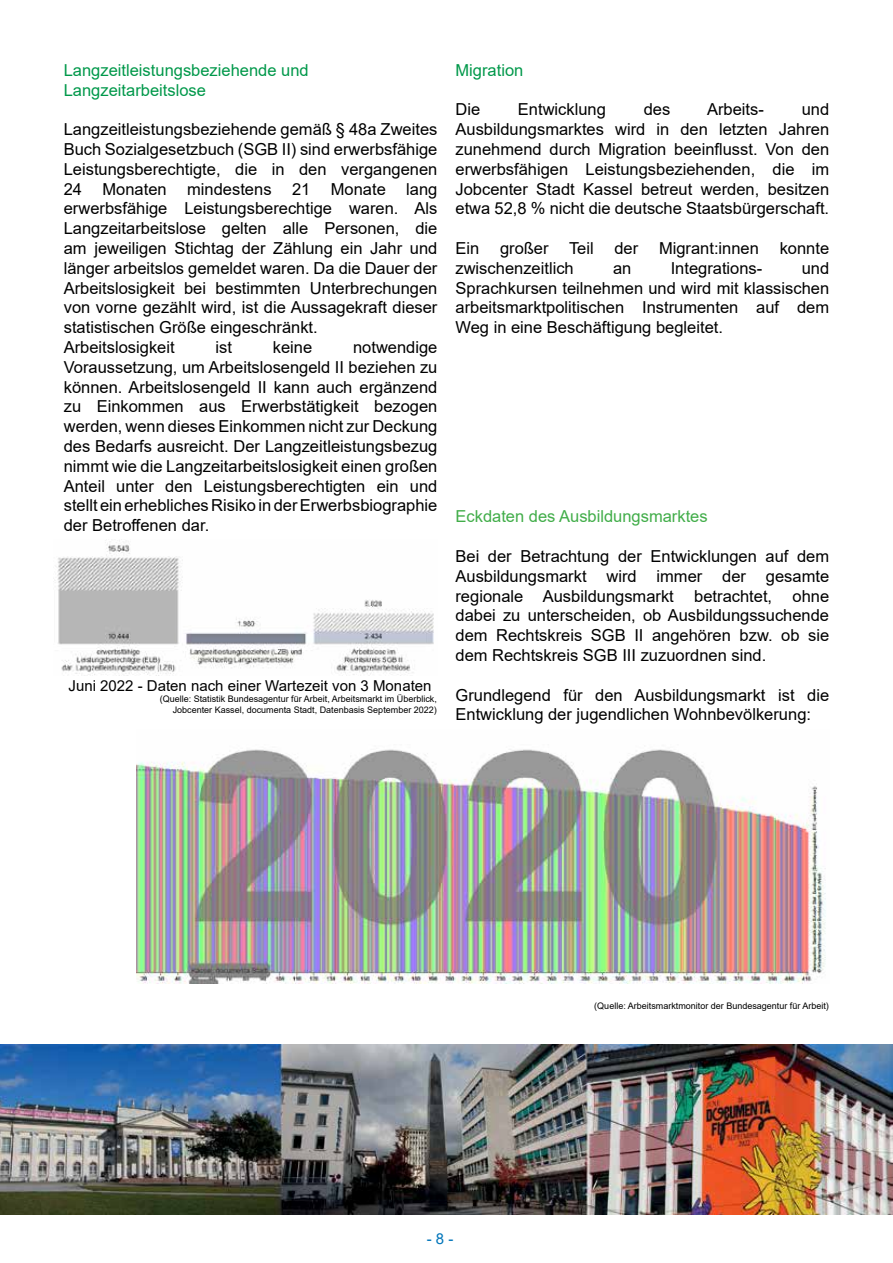
<style>
.page{position:relative;width:893px;height:1263px;background:#fff}
.page>*{position:absolute;margin:0;border:0;box-sizing:border-box;transform-origin:0 0}
.t1{font:16.5px/19.8px "Arial";color:#000;text-align:justify}
.t2{font:16.5px/19.8px "Arial";color:#00984a}
.t3{font:16.5px "Arial";color:#41ad49}
.t4{font:15px "Arial";color:#000}
.t5{font:15px "Arial";color:#0075ba}
.t6{font:9px/10.8px "Arial";color:#000;text-align:right}
</style>
<div class="page">
<img style="left:136px;top:749px;width:690px;height:235px">
<img style="left:54px;top:540px;width:380px;height:136px">
<img style="left:0;top:1044px;width:893px;height:170px">
<p class="t2" style="left:64px;top:60px;width:246px">Langzeitleistungsbeziehende und<br>Langzeitarbeitslose</p>
<p class="t1" style="left:64px;top:119px;width:375px;text-align:left">Langzeitleistungsbeziehende gemäß § 48a Zweites Buch Sozialgesetzbuch (SGB II) sind erwerbsfähige Leistungsberechtigte, die in den vergangenen 24 Monaten mindestens 21 Monate lang erwerbsfähige Leistungsberechtige waren. Als Langzeitarbeitslose gelten alle Personen, die am jeweiligen Stichtag der Zählung ein Jahr und länger arbeitslos gemeldet waren. Da die Dauer der Arbeitslosigkeit bei bestimmten Unterbrechungen von vorne gezählt wird, ist die Aussagekraft dieser statistischen Größe eingeschränkt.<br>Arbeitslosigkeit</p>
<p class="t1" style="left:64px;top:337px;width:375px;text-indent:289px">notwendige Voraussetzung, um Arbeitslosengeld II beziehen zu können. Arbeitslosengeld II kann auch ergänzend zu Einkommen aus Erwerbstätigkeit bezogen werden, wenn dieses Einkommen nicht zur Deckung des Bedarfs ausreicht. Der Langzeitleistungsbezug nimmt wie die Langzeitarbeitslosigkeit einen großen Anteil unter den Leistungsberechtigten ein und stellt ein erhebliches Risiko in der Erwerbsbiographie der Betroffenen dar.</p>
<p class="t1" style="left:216px;top:337px;width:18px">ist</p>
<p class="t1" style="left:273px;top:337px;width:41px">keine</p>
<p class="t4" style="left:69px;top:676px;width:364px">Juni 2022 - Daten nach einer Wartezeit von 3 Monaten</p>
<p class="t6" style="left:160px;top:693px;width:279px">(Quelle: Statistik Bundesagentur für Arbeit, Arbeitsmarkt im Überblick,<br>Jobcenter Kassel, documenta Stadt, Datenbasis September 2022)</p>
<p class="t2" style="left:455px;top:60px;width:69px">Migration</p>
<p class="t1" style="left:455px;top:100px;width:26px">Die</p>
<p class="t1" style="left:518px;top:100px;width:90px">Entwicklung</p>
<p class="t1" style="left:644px;top:100px;width:28px">des</p>
<p class="t1" style="left:707px;top:100px;width:58px">Arbeits-</p>
<p class="t1" style="left:455px;top:100px;width:375px;text-indent:346px">und Ausbildungsmarktes wird in den letzten Jahren zunehmend durch Migration beeinflusst. Von den erwerbsfähigen Leistungsbeziehenden, die im Jobcenter Stadt Kassel betreut werden, besitzen etwa 52,8 % nicht die deutsche Staatsbürgerschaft.</p>
<p class="t1" style="left:455px;top:238px;width:25px">Ein</p>
<p class="t1" style="left:500px;top:238px;width:95px">großer Teil</p>
<p class="t1" style="left:614px;top:238px;width:25px">der</p>
<p class="t1" style="left:659px;top:238px;width:101px">Migrant:innen</p>
<p class="t1" style="left:780px;top:238px;width:51px">konnte</p>
<p class="t1" style="left:455px;top:258px;width:120px">zwischenzeitlich</p>
<p class="t1" style="left:613px;top:258px;width:20px">an</p>
<p class="t1" style="left:671px;top:258px;width:93px">Integrations-</p>
<p class="t1" style="left:455px;top:258px;width:375px;text-indent:346px">und Sprachkursen teilnehmen und wird mit klassischen arbeitsmarktpolitischen Instrumenten auf dem Weg in eine Beschäftigung begleitet.</p>
<p class="t3" style="left:455px;top:505px;width:254px">Eckdaten des Ausbildungsmarktes</p>
<p class="t1" style="left:455px;top:546px;width:375px">Bei der Betrachtung der Entwicklungen auf dem Ausbildungsmarkt wird immer der gesamte regionale Ausbildungsmarkt betrachtet, ohne dabei zu unterscheiden, ob Ausbildungssuchende dem Rechtskreis SGB II angehören bzw. ob sie dem Rechtskreis SGB III zuzuordnen sind.</p>
<p class="t1" style="left:455px;top:685px;width:375px">Grundlegend für den Ausbildungsmarkt ist die<br>Entwicklung der jugendlichen Wohnbevölkerung:</p>
<p class="t6" style="left:594px;top:1000px;width:236px">(Quelle: Arbeitsmarktmonitor der Bundesagentur für Arbeit)</p>
<p class="t5" style="left:427px;top:1228px;width:28px">- 8 -</p>
</div>
